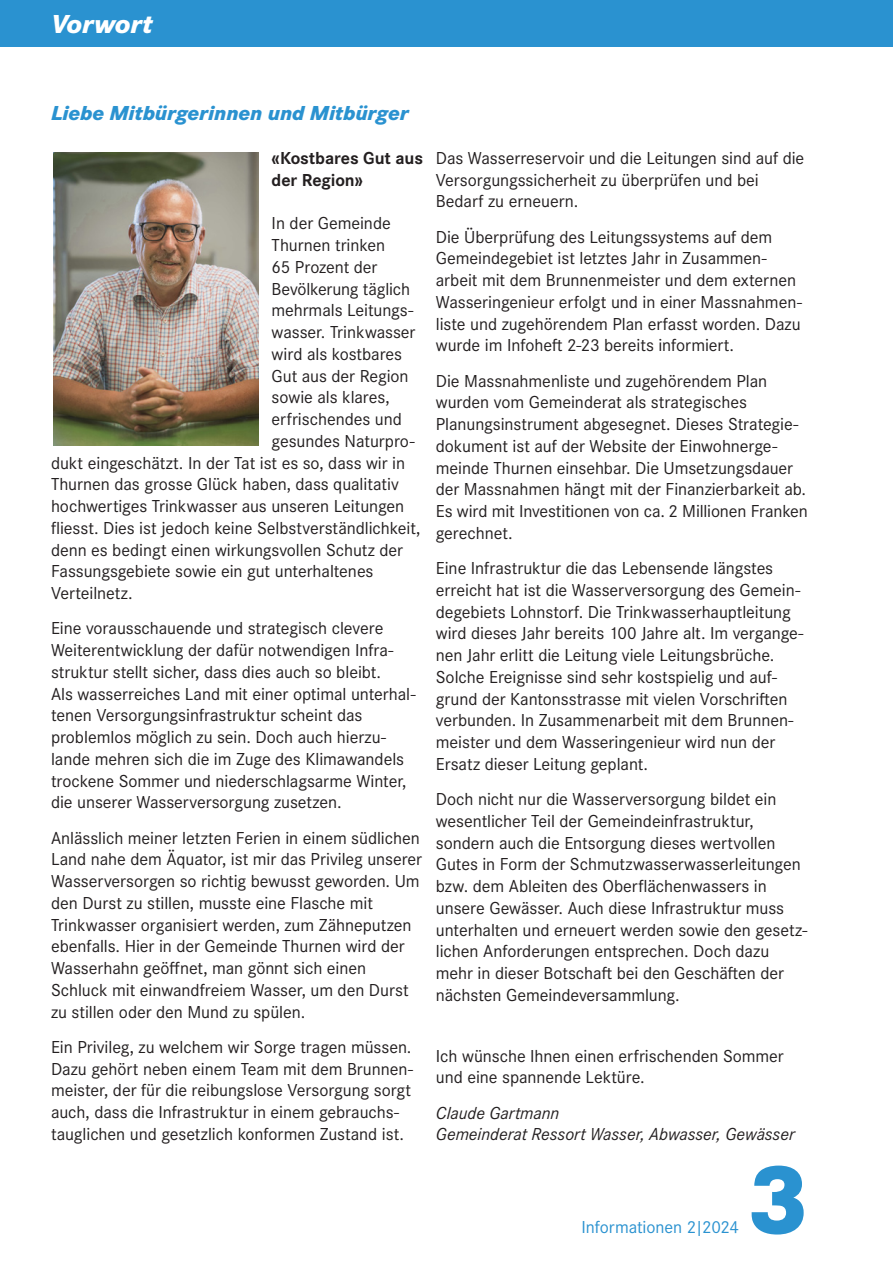
<style>
.page{position:relative;width:893px;height:1263px;background:#fff}
.page>*{position:absolute;margin:0;border:0;box-sizing:border-box;transform-origin:0 0}
.t1{font:800 102px "Corporate S Pro";color:#2a92d0}
.t2{font:italic 800 27px "Corporate S Pro";letter-spacing:-.005em;color:#fff}
.t3{font:italic 800 21px "Corporate S Pro";letter-spacing:-.005em;color:#2a92d0}
.t4{font:18px/21.8px "Corporate S Pro";letter-spacing:-.005em;color:#231f20}
.t5{font:italic 18px/21.8px "Corporate S Pro";letter-spacing:-.005em;color:#231f20}
.t6{font:700 18px/21.8px "Corporate S Pro";letter-spacing:-.005em;color:#231f20}
.t7{font:18px "Corporate S Pro";letter-spacing:-.005em;color:#2a92d0}
</style>
<div class="page">
<div style="left:0;top:0;width:893px;height:47px;background:#2a92d0"></div>
<img style="left:54px;top:152px;width:205px;height:293px">
<h2 class="t2" style="left:51px;top:3px;width:103px">Vorwort</h2>
<p class="t3" style="left:51px;top:97px;width:359px">Liebe Mitbürgerinnen und Mitbürger</p>
<p class="t6" style="left:272px;top:146px;width:153px">«Kostbares Gut aus der Region»</p>
<p class="t4" style="left:272px;top:211px;width:121px">In der Gemeinde</p>
<p class="t4" style="left:272px;top:233px;width:115px">Thurnen trinken</p>
<p class="t4" style="left:272px;top:255px;width:107px">65 Prozent der</p>
<p class="t4" style="left:272px;top:276px;width:140px">Bevölkerung täglich</p>
<p class="t4" style="left:272px;top:298px;width:143px">mehrmals Leitungs-</p>
<p class="t4" style="left:272px;top:320px;width:145px">wasser. Trinkwasser</p>
<p class="t4" style="left:272px;top:342px;width:132px">wird als kostbares</p>
<p class="t4" style="left:272px;top:363px;width:138px">Gut aus der Region</p>
<p class="t4" style="left:272px;top:385px;width:120px">sowie als klares,</p>
<p class="t4" style="left:272px;top:407px;width:132px">erfrischendes und</p>
<p class="t4" style="left:272px;top:429px;width:144px">gesundes Naturpro-</p>
<p class="t4" style="left:51px;top:450px;width:356px">dukt eingeschätzt. In der Tat ist es so, dass wir in</p>
<p class="t4" style="left:51px;top:472px;width:349px">Thurnen das grosse Glück haben, dass qualitativ</p>
<p class="t4" style="left:51px;top:494px;width:355px">hochwertiges Trinkwasser aus unseren Leitungen</p>
<p class="t4" style="left:51px;top:516px;width:371px">fliesst. Dies ist jedoch keine Selbstverständlichkeit,</p>
<p class="t4" style="left:51px;top:537px;width:354px">denn es bedingt einen wirkungsvollen Schutz der</p>
<p class="t4" style="left:51px;top:559px;width:324px">Fassungsgebiete sowie ein gut unterhaltenes</p>
<p class="t4" style="left:51px;top:581px;width:83px">Verteilnetz.</p>
<p class="t4" style="left:51px;top:616px;width:366px">Eine vorausschauende und strategisch clevere Weiterentwicklung der dafür notwendigen Infra&shy;struktur stellt sicher, dass dies auch so bleibt.<br>Als wasserreiches Land mit einer optimal unterhal&shy;tenen Versorgungsinfrastruktur scheint das problemlos möglich zu sein. Doch auch hierzu&shy;lande mehren sich die im Zuge des Klimawandels trockene Sommer und niederschlagsarme Winter, die unserer Wasserversorgung zusetzen.</p>
<p class="t4" style="left:51px;top:825px;width:373px">Anlässlich meiner letzten Ferien in einem südlichen Land nahe dem Äquator, ist mir das Privileg unserer Wasserversorgen so richtig bewusst geworden. Um den Durst zu stillen, musste eine Flasche mit Trinkwasser organisiert werden, zum Zähneputzen ebenfalls. Hier in der Gemeinde Thurnen wird der Wasserhahn geöffnet, man gönnt sich einen Schluck mit einwandfreiem Wasser, um den Durst zu stillen oder den Mund zu spülen.</p>
<p class="t4" style="left:51px;top:1034px;width:363px">Ein Privileg, zu welchem wir Sorge tragen müssen.<br>Dazu gehört neben einem Team mit dem Brunnen&shy;meister, der für die reibungslose Versorgung sorgt auch, dass die Infrastruktur in einem gebrauchs&shy;tauglichen und gesetzlich konformen Zustand ist.</p>
<p class="t4" style="left:436px;top:146px;width:370px">Das Wasserreservoir und die Leitungen sind auf die<br>Versorgungssicherheit zu überprüfen und bei<br>Bedarf zu erneuern.</p>
<p class="t4" style="left:436px;top:224px;width:368px">Die Überprüfung des Leitungssystems auf dem Gemeindegebiet ist letztes Jahr in Zusammen&shy;arbeit mit dem Brunnenmeister und dem externen Wasseringenieur erfolgt und in einer Massnahmen&shy;liste und zugehörendem Plan erfasst worden. Dazu wurde im Infoheft 2-23 bereits informiert.</p>
<p class="t4" style="left:436px;top:368px;width:374px">Die Massnahmenliste und zugehörendem Plan wurden vom Gemeinderat als strategisches Planungsinstrument abgesegnet. Dieses Strategie&shy;dokument ist auf der Website der Einwohnerge&shy;meinde Thurnen einsehbar. Die Umsetzungsdauer der Massnahmen hängt mit der Finanzierbarkeit ab.<br>Es wird mit Investitionen von ca. 2 Millionen Franken gerechnet.</p>
<p class="t4" style="left:436px;top:556px;width:369px">Eine Infrastruktur die das Lebensende längstes erreicht hat ist die Wasserversorgung des Gemein&shy;degebiets Lohnstorf. Die Trinkwasserhauptleitung wird dieses Jahr bereits 100 Jahre alt. Im vergange&shy;nen Jahr erlitt die Leitung viele Leitungsbrüche.<br>Solche Ereignisse sind sehr kostspielig und auf&shy;grund der Kantonsstrasse mit vielen Vorschriften verbunden. In Zusammenarbeit mit dem Brunnen&shy;meister und dem Wasseringenieur wird nun der Ersatz dieser Leitung geplant.</p>
<p class="t4" style="left:436px;top:787px;width:373px">Doch nicht nur die Wasserversorgung bildet ein wesentlicher Teil der Gemeindeinfrastruktur, sondern auch die Entsorgung dieses wertvollen Gutes in Form der Schmutzwasserwasserleitungen bzw. dem Ableiten des Oberflächenwassers in unsere Gewässer. Auch diese Infrastruktur muss unterhalten und erneuert werden sowie den gesetz&shy;lichen Anforderungen entsprechen. Doch dazu mehr in dieser Botschaft bei den Geschäften der nächsten Gemeindeversammlung.</p>
<p class="t4" style="left:436px;top:1043px;width:349px">Ich wünsche Ihnen einen erfrischenden Sommer und eine spannende Lektüre.</p>
<p class="t5" style="left:436px;top:1100px;width:360px">Claude Gartmann<br>Gemeinderat Ressort Wasser, Abwasser, Gewässer</p>
<p class="t7" style="left:582px;top:1214px;width:159px">Informationen 2|2024</p>
<h1 class="t1" style="left:747px;top:1117px;width:64px">3</h1>
</div>
